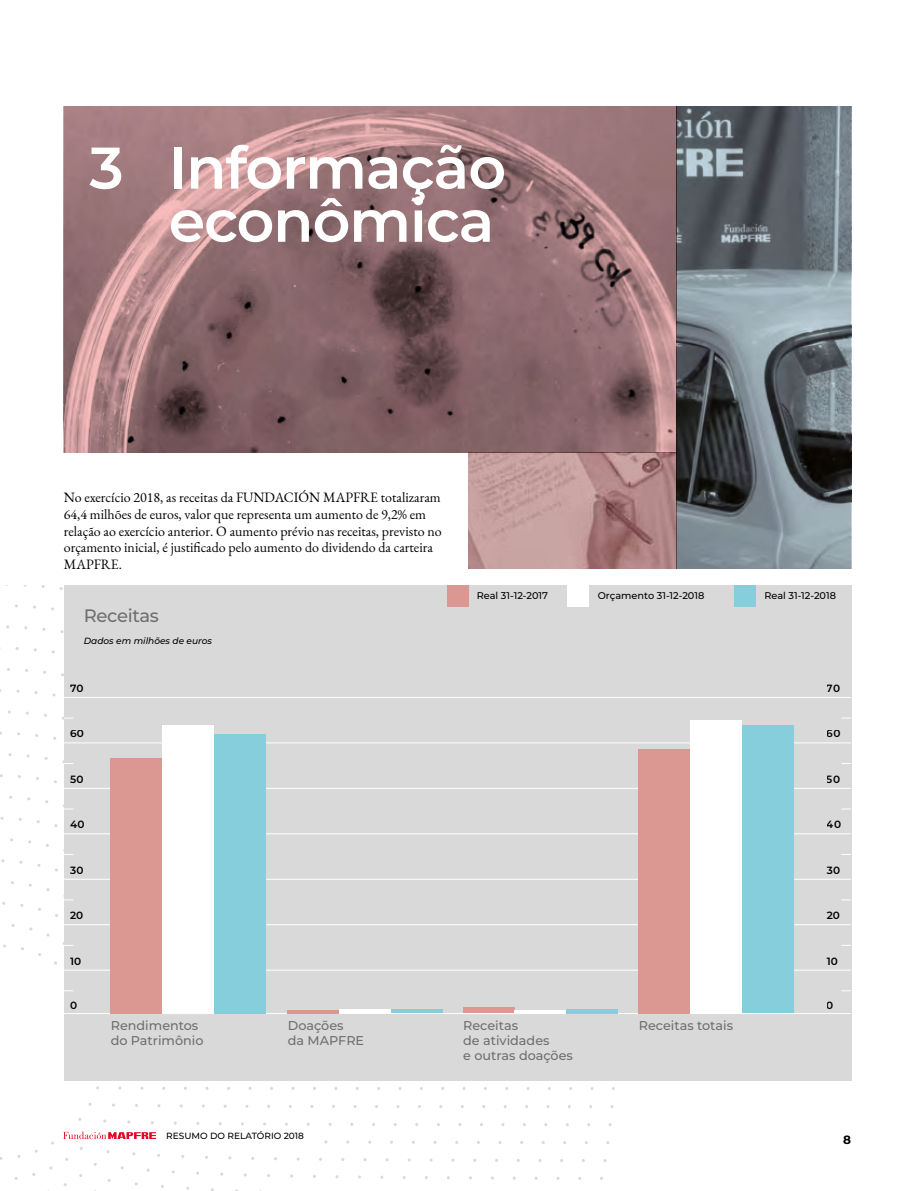
<style>
.page{position:relative;width:915px;height:1191px;background:#fff}
.page>*{position:absolute;margin:0;border:0;box-sizing:border-box;transform-origin:0 0}
.t1{font:600 58.65px/53.1px "Montserrat";letter-spacing:-.02em;color:#fff;text-align:right}
.t2{font:500 18px "Montserrat";letter-spacing:-.02em;color:#6f6f6f}
.t3{font:13.95px/16.5px "EB Garamond";color:#000}
.t4{font:500 12.75px/15px "Montserrat";color:#6f6f6f}
.t5{font:700 12px "Montserrat";color:#000}
.t6{font:600 10.5px "Montserrat";color:#000}
.t7{font:500 9.75px "Montserrat";color:#000}
.t8{font:500 9px "Montserrat";color:#000}
.t9{font:italic 500 9px "Montserrat";color:#000}
</style>
<div class="page">
<svg style="left:0;top:585px;width:615px;height:606px"></svg>
<div style="left:60px;top:1127px;width:107px;height:17px;background:#fff"></div>
<div style="left:166px;top:1126px;width:155px;height:18px;background:#fff"></div>
<div style="left:64px;top:585px;width:786px;height:495px;background:#d9d9d9"></div>
<hr style="left:64px;top:1013px;width:786px;height:1px;background:#fff">
<hr style="left:64px;top:970px;width:786px;height:1px;background:#fff">
<hr style="left:64px;top:924px;width:786px;height:1px;background:#fff">
<hr style="left:64px;top:879px;width:786px;height:1px;background:#fff">
<hr style="left:64px;top:833px;width:786px;height:1px;background:#fff">
<hr style="left:64px;top:788px;width:786px;height:1px;background:#fff">
<hr style="left:64px;top:742px;width:786px;height:1px;background:#fff">
<hr style="left:64px;top:697px;width:786px;height:1px;background:#fff">
<svg style="left:0;top:899px;width:156px;height:292px"></svg>
<div style="left:446px;top:585px;width:22px;height:21px;background:#db9892"></div>
<div style="left:567px;top:585px;width:21px;height:21px;background:#fff"></div>
<div style="left:734px;top:585px;width:21px;height:21px;background:#87cedc"></div>
<div style="left:110px;top:758px;width:52px;height:255px;background:#db9892"></div>
<div style="left:162px;top:725px;width:52px;height:288px;background:#fff"></div>
<div style="left:214px;top:734px;width:51px;height:279px;background:#87cedc"></div>
<svg style="left:287px;top:1010px;width:52px;height:3px"></svg>
<hr style="left:339px;top:1009px;width:52px;height:4px;background:#fff">
<hr style="left:391px;top:1009px;width:51px;height:4px;background:#87cedc">
<div style="left:462px;top:1007px;width:52px;height:6px;background:#db9892"></div>
<svg style="left:514px;top:1009px;width:52px;height:4px"></svg>
<hr style="left:566px;top:1009px;width:51px;height:4px;background:#87cedc">
<div style="left:638px;top:748px;width:51px;height:265px;background:#db9892"></div>
<div style="left:690px;top:720px;width:51px;height:293px;background:#fff"></div>
<div style="left:741px;top:725px;width:52px;height:288px;background:#87cedc"></div>
<img style="left:676px;top:106px;width:174px;height:462px">
<img style="left:64px;top:106px;width:612px;height:347px">
<img style="left:468px;top:453px;width:208px;height:115px">
<h1 class="t1" style="left:89px;top:139px;width:418px">3 Informação econômica</h1>
<p class="t3" style="left:64px;top:489px;width:379px">No exercício 2018, as receitas da FUNDACIÓN MAPFRE totalizaram 64,4 milhões de euros, valor que representa um aumento de 9,2% em relação ao exercício anterior. O aumento prévio nas receitas, previsto no orçamento inicial, é justificado pelo aumento do dividendo da carteira MAPFRE.</p>
<p class="t2" style="left:84px;top:603px;width:76px">Receitas</p>
<p class="t9" style="left:84px;top:634px;width:130px">Dados em milhões de euros</p>
<p class="t7" style="left:476px;top:588px;width:73px">Real 31-12-2017</p>
<p class="t7" style="left:597px;top:588px;width:108px">Orçamento 31-12-2018</p>
<p class="t7" style="left:764px;top:588px;width:73px">Real 31-12-2018</p>
<p class="t6" style="left:70px;top:681px;width:15px">70</p>
<p class="t6" style="left:826px;top:681px;width:15px">70</p>
<p class="t6" style="left:70px;top:726px;width:15px">60</p>
<p class="t6" style="left:826px;top:726px;width:15px">60</p>
<p class="t6" style="left:70px;top:771px;width:15px">50</p>
<p class="t6" style="left:826px;top:771px;width:15px">50</p>
<p class="t6" style="left:70px;top:817px;width:16px">40</p>
<p class="t6" style="left:826px;top:817px;width:16px">40</p>
<p class="t6" style="left:70px;top:862px;width:15px">30</p>
<p class="t6" style="left:826px;top:862px;width:15px">30</p>
<p class="t6" style="left:70px;top:908px;width:15px">20</p>
<p class="t6" style="left:826px;top:908px;width:15px">20</p>
<p class="t6" style="left:70px;top:953px;width:13px">10</p>
<p class="t6" style="left:826px;top:953px;width:13px">10</p>
<p class="t6" style="left:70px;top:998px;width:9px">0</p>
<p class="t6" style="left:826px;top:998px;width:9px">0</p>
<p class="t4" style="left:111px;top:1018px;width:94px">Rendimentos do Patrimônio</p>
<p class="t4" style="left:288px;top:1018px;width:78px">Doações<br>da MAPFRE</p>
<p class="t4" style="left:463px;top:1018px;width:111px">Receitas<br>de atividades<br>e outras doações</p>
<p class="t4" style="left:638px;top:1018px;width:96px">Receitas totais</p>
<p class="t8" style="left:166px;top:1129px;width:139px">RESUMO DO RELATÓRIO 2018</p>
<p class="t5" style="left:842px;top:1131px;width:9px">8</p>
</div>
